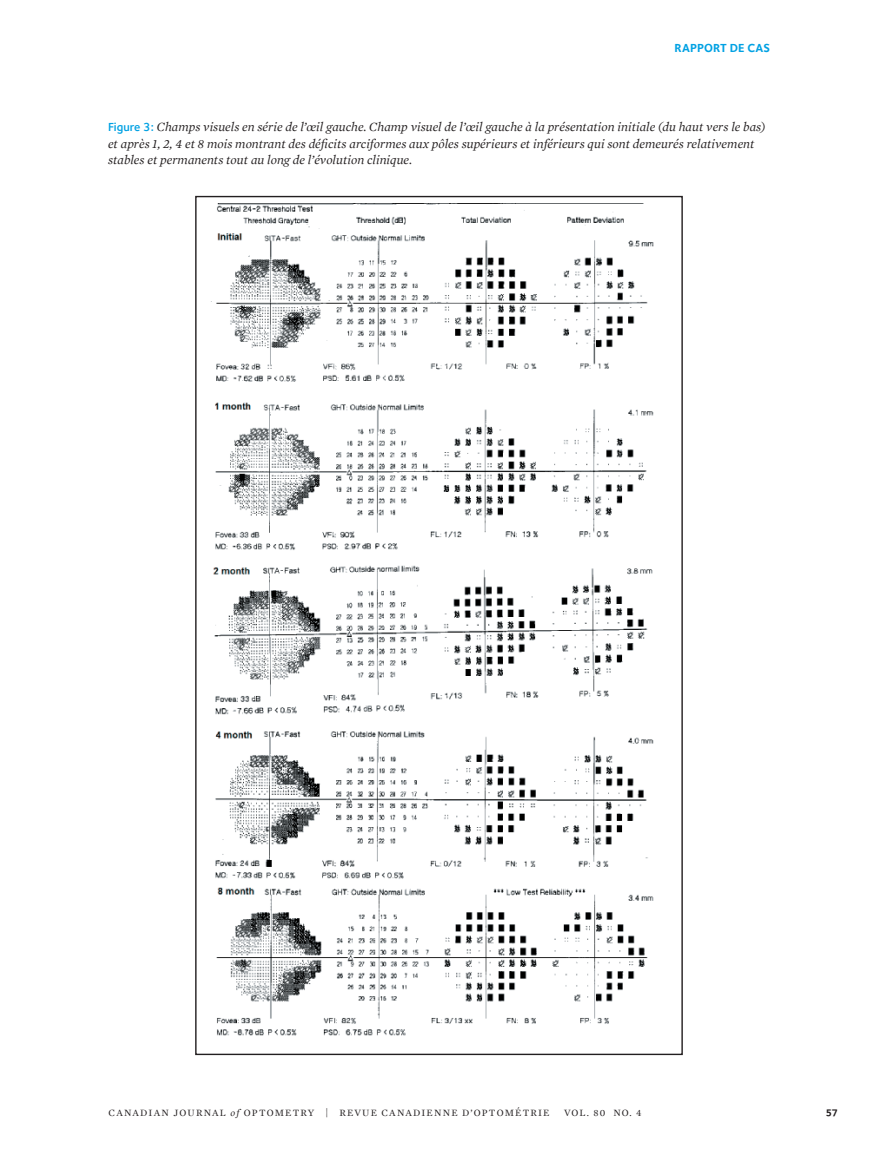
<style>
.page{position:relative;width:878px;height:1161px;background:#fff}
.page>*{position:absolute;margin:0;border:0;box-sizing:border-box;transform-origin:0 0}
.Table_or_Figure_name{font:italic 12.75px/16.5px "Mercury Text G1";color:#231f20}
.KICKER_Story{font:12px "Foundry Sterling Bold OSF";color:#00a1e3}
.t1{font:10.5px "Foundry Sterling Bold OSF";color:#231f20}
.t2{font:9.75px "Mercury Text G1";letter-spacing:.12em;color:#231f20}
.s1{font-family:"Foundry Sterling";font-weight:600;font-style:normal;font-size:12px;color:#00a1e3}
.s2{font-style:italic}
</style>
<div class="page">
<img style="left:211px;top:204px;width:443px;height:832px">
<p class="KICKER_Story" style="left:674px;top:41px;width:97px">RAPPORT DE CAS</p>
<p class="Table_or_Figure_name" style="left:108px;top:119px;width:659px"><span class="s1">Figure 3:</span> Champs visuels en série de l’œil gauche. Champ visuel de l’œil gauche à la présentation initiale (du haut vers le bas) et après 1, 2, 4 et 8 mois montrant des déficits arciformes aux pôles supérieurs et inférieurs qui sont demeurés relativement stables et permanents tout au long de l’évolution clinique.</p>
<p class="t2" style="left:109px;top:1107px;width:442px">CANADIAN JOURNAL <span class="s2">of</span> OPTOMETRY | REVUE CANADIENNE D’OPTOMÉTRIE</p>
<p class="t2" style="left:564px;top:1107px;width:79px">VOL. 80 NO. 4</p>
<p class="t1" style="left:826px;top:1105px;width:13px">57</p>
</div>
